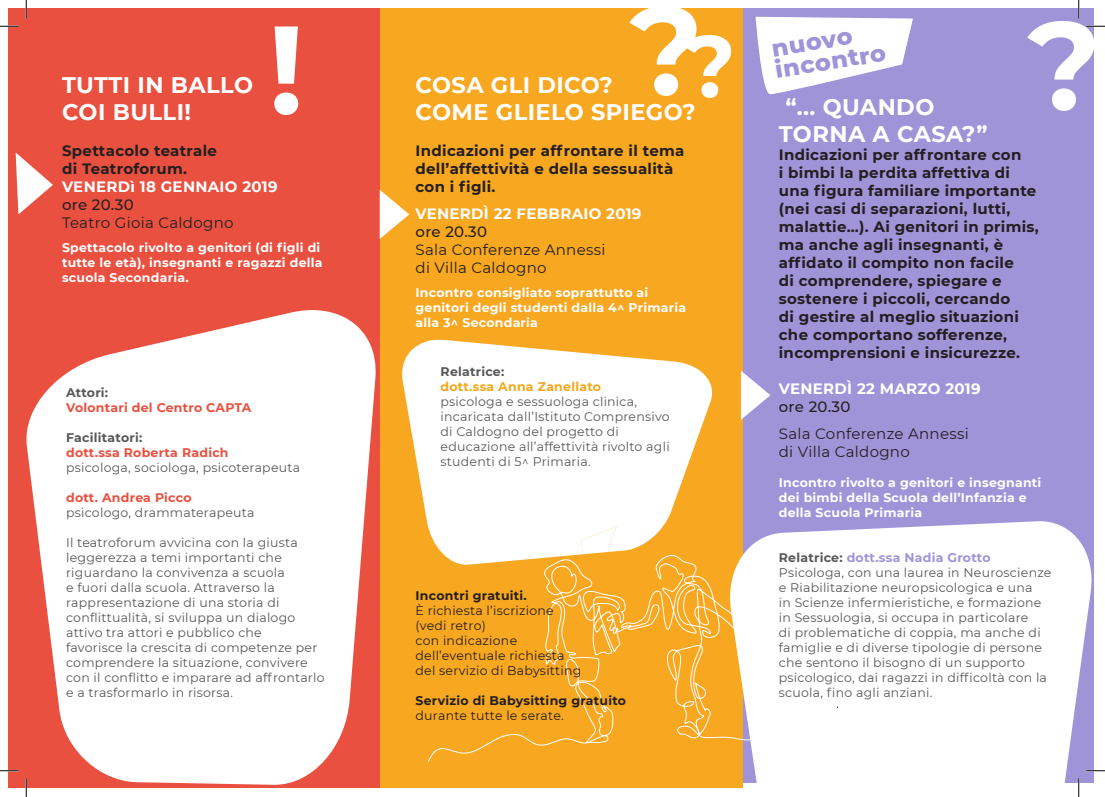
<style>
.page{position:relative;width:1105px;height:797px;background:#fff}
.page>*{position:absolute;margin:0;border:0;box-sizing:border-box;transform-origin:0 0}
.t1{font:700 125px "Montserrat";color:#fff}
.t2{font:700 87.5px "Montserrat";color:#fff}
.t3{font:800 24px/21.6px "Montserrat";color:#a094d9}
.t4{font:700 22.5px/27px "Montserrat";letter-spacing:.02em;color:#fff}
.t5{font:700 15px/18px "Montserrat";letter-spacing:.02em;color:#231f20}
.t6{font:15px/18px "Montserrat";letter-spacing:.02em;color:#231f20}
.t7{font:700 15px "Montserrat";letter-spacing:.02em;color:#fff}
.t8{font:500 15px "Montserrat";letter-spacing:.02em;color:#231f20}
.t9{font:12.5px/15px "Montserrat";letter-spacing:.02em;color:#57585a}
.t10{font:700 12.5px/15px "Montserrat";letter-spacing:.02em;color:#fff}
.t11{font:12.5px "Montserrat";letter-spacing:.02em;color:#231f20}
.t12{font:700 12.5px "Montserrat";letter-spacing:.02em;color:#e95040}
.t13{font:700 12.5px "Montserrat";letter-spacing:.02em;color:#231f20}
.t14{font:700 12.5px "Montserrat";letter-spacing:.02em;color:#57585a}
.t15{font:700 12.5px "Montserrat";letter-spacing:.02em;color:#a094d9}
.t16{font:700 12.5px "Montserrat";letter-spacing:.02em;color:#f2a81c}
.s1{color:#57585a}
</style>
<div class="page">
<div style="left:742px;top:9px;width:352px;height:774px;background:#a094d9"></div>
<svg style="left:755px;top:16px;width:158px;height:79px"></svg>
<div style="left:380px;top:9px;width:363px;height:779px;background:#f8a720"></div>
<div style="left:9px;top:9px;width:371px;height:779px;background:#e95040"></div>
<svg style="left:26px;top:310px;width:350px;height:475px;fill:#fff"></svg>
<svg style="left:428px;top:566px;width:297px;height:196px"></svg>
<svg style="left:402px;top:339px;width:311px;height:227px;fill:#fff"></svg>
<svg style="left:582px;top:526px;width:35px;height:28px"></svg>
<svg style="left:380px;top:190px;width:29px;height:49px"></svg>
<svg style="left:725px;top:521px;width:371px;height:267px;fill:#fff"></svg>
<svg style="left:16px;top:153px;width:37px;height:61px"></svg>
<svg style="left:741px;top:370px;width:29px;height:50px"></svg>
<svg style="left:0;top:25px;width:19px;height:2px"></svg>
<svg style="left:1086px;top:25px;width:19px;height:2px"></svg>
<svg style="left:0;top:770px;width:19px;height:1px"></svg>
<svg style="left:1086px;top:770px;width:19px;height:1px"></svg>
<svg style="left:25px;top:0;width:2px;height:19px"></svg>
<svg style="left:25px;top:778px;width:2px;height:19px"></svg>
<svg style="left:1078px;top:0;width:1px;height:19px"></svg>
<svg style="left:1078px;top:778px;width:1px;height:19px"></svg>
<p class="t1" style="left:268px;top:-21px;width:38px">!</p>
<p class="t4" style="left:62px;top:70px;width:193px">TUTTI IN BALLO<br>COI BULLI!</p>
<p class="t5" style="left:62px;top:140px;width:157px">Spettacolo teatrale</p>
<p class="t5" style="left:62px;top:158px;width:126px">di Teatroforum.</p>
<p class="t7" style="left:62px;top:175px;width:217px">VENERDì 18 GENNAIO 2019</p>
<p class="t8" style="left:62px;top:194px;width:73px">ore 20.30</p>
<p class="t6" style="left:62px;top:213px;width:173px">Teatro Gioia Caldogno</p>
<p class="t10" style="left:62px;top:239px;width:262px">Spettacolo rivolto a genitori (di figli di tutte le età), insegnanti e ragazzi della scuola Secondaria.</p>
<p class="t14" style="left:66px;top:383px;width:44px">Attori:</p>
<p class="t12" style="left:66px;top:398px;width:187px">Volontari del Centro CAPTA</p>
<p class="t14" style="left:66px;top:428px;width:78px">Facilitatori:</p>
<p class="t12" style="left:66px;top:443px;width:164px">dott.ssa Roberta Radich</p>
<p class="t9" style="left:66px;top:459px;width:236px">psicologa, sociologa, psicoterapeuta</p>
<p class="t12" style="left:66px;top:488px;width:127px">dott. Andrea Picco</p>
<p class="t9" style="left:66px;top:504px;width:190px">psicologo, drammaterapeuta</p>
<p class="t9" style="left:66px;top:534px;width:260px">Il teatroforum avvicina con la giusta leggerezza a temi importanti che riguardano la convivenza a scuola<br>e fuori dalla scuola. Attraverso la rappresentazione di una storia di conflittualità, si sviluppa un dialogo attivo tra attori e pubblico che<br>favorisce la crescita di competenze per comprendere la situazione, convivere con il conflitto e imparare ad affrontarlo e a trasformarlo in risorsa.</p>
<p class="t1" style="left:629px;top:-40px;width:75px">?</p>
<p class="t2" style="left:684px;top:3px;width:53px">?</p>
<p class="t4" style="left:415px;top:70px;width:199px">COSA GLI DICO?</p>
<p class="t4" style="left:415px;top:97px;width:282px">COME GLIELO SPIEGO?</p>
<p class="t5" style="left:415px;top:140px;width:270px">Indicazioni per affrontare il tema dell’affettività e della sessualità con i figli.</p>
<p class="t7" style="left:415px;top:202px;width:227px">VENERDÌ 22 FEBBRAIO 2019</p>
<p class="t8" style="left:415px;top:221px;width:73px">ore 20.30</p>
<p class="t6" style="left:415px;top:240px;width:191px">Sala Conferenze Annessi di Villa Caldogno</p>
<p class="t10" style="left:415px;top:284px;width:272px">Incontro consigliato soprattutto ai genitori degli studenti dalla 4^ Primaria alla 3^ Secondaria</p>
<p class="t14" style="left:441px;top:362px;width:65px">Relatrice:</p>
<p class="t16" style="left:441px;top:377px;width:162px">dott.ssa Anna Zanellato</p>
<p class="t9" style="left:441px;top:393px;width:198px">psicologa e sessuologa clinica,</p>
<p class="t9" style="left:441px;top:408px;width:231px">incaricata dall’Istituto Comprensivo di Caldogno del progetto di educazione all’affettività rivolto agli studenti di 5^ Primaria.</p>
<p class="t13" style="left:415px;top:587px;width:113px">Incontri gratuiti.</p>
<p class="t11" style="left:415px;top:602px;width:140px">È richiesta l’iscrizione</p>
<p class="t11" style="left:415px;top:617px;width:72px">(vedi retro)</p>
<p class="t11" style="left:415px;top:632px;width:103px">con indicazione</p>
<p class="t11" style="left:415px;top:647px;width:151px">dell’eventuale richiesta</p>
<p class="t11" style="left:415px;top:662px;width:167px">del servizio di Babysitting</p>
<p class="t13" style="left:415px;top:692px;width:212px">Servizio di Babysitting gratuito</p>
<p class="t11" style="left:415px;top:707px;width:150px">durante tutte le serate.</p>
<p class="t1" style="left:1027px;top:-25px;width:75px">?</p>
<p class="t3" style="left:770px;top:36px;width:113px;rotate:-9deg">nuovo incontro</p>
<p class="t4" style="left:786px;top:92px;width:150px">“... QUANDO</p>
<p class="t4" style="left:779px;top:119px;width:210px">TORNA A CASA?”</p>
<p class="t5" style="left:779px;top:145px;width:261px">Indicazioni per affrontare con<br>i bimbi la perdita affettiva di una figura familiare importante (nei casi di separazioni, lutti, malattie…). Ai genitori in primis, ma anche agli insegnanti, è affidato il compito non facile<br>di comprendere, spiegare e sostenere i piccoli, cercando<br>di gestire al meglio situazioni che comportano sofferenze, incomprensioni e insicurezze.</p>
<p class="t7" style="left:779px;top:377px;width:203px">VENERDÌ 22 MARZO 2019</p>
<p class="t8" style="left:779px;top:396px;width:73px">ore 20.30</p>
<p class="t6" style="left:779px;top:424px;width:191px">Sala Conferenze Annessi di Villa Caldogno</p>
<p class="t10" style="left:779px;top:474px;width:264px">Incontro rivolto a genitori e insegnanti dei bimbi della Scuola dell’Infanzia e della Scuola Primaria</p>
<p class="t15" style="left:779px;top:548px;width:213px"><span class="s1">Relatrice:</span> dott.ssa Nadia Grotto</p>
<p class="t9" style="left:779px;top:564px;width:274px">Psicologa, con una laurea in Neuroscienze e Riabilitazione neuropsicologica e una<br>in Scienze infermieristiche, e formazione in Sessuologia, si occupa in particolare<br>di problematiche di coppia, ma anche di famiglie e di diverse tipologie di persone che sentono il bisogno di un supporto psicologico, dai ragazzi in difficoltà con la scuola, fino agli anziani.</p>
</div>
